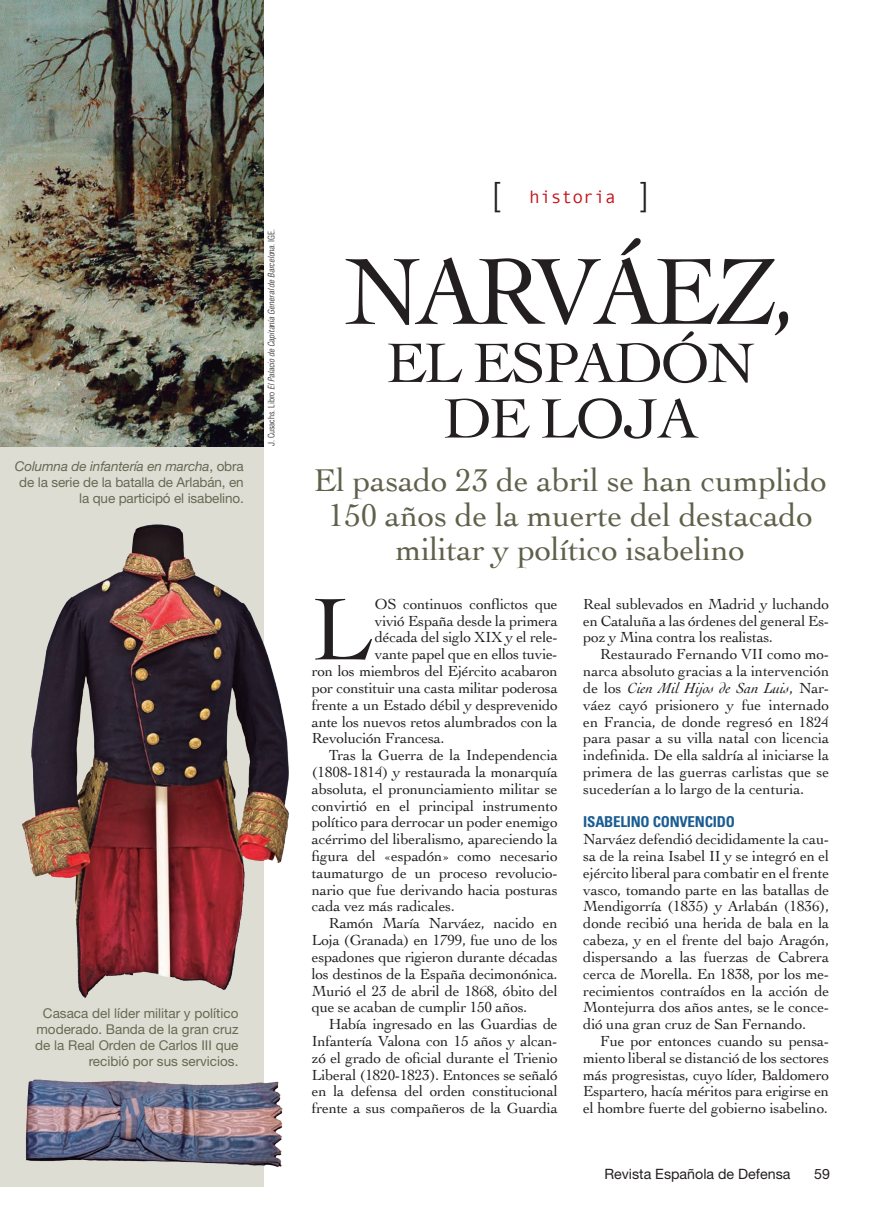
<style>
.page{position:relative;width:893px;height:1217px;background:#fff}
.page>*{position:absolute;margin:0;border:0;box-sizing:border-box;transform-origin:0 0}
.t1{font:99px "Cochin";letter-spacing:-.06em;color:#231f20;scale:.95 1}
.t2{font:92.4px "Cochin";color:#231f20}
.t3{font:58.5px/55.5px "Cochin";letter-spacing:-.035em;color:#231f20;text-align:center}
.t4{font:33px/34.5px "Cochin";letter-spacing:-.005em;color:#60614b;text-align:center}
.t5{font:300 33px "Helvetica Neue";color:#231f20}
.t6{font:18px "Monotypecom";color:#c4121a}
.t7{font:15.3px/16.8px "Cochin";letter-spacing:-.015em;color:#231f20;text-align:justify}
.t8{font:700 condensed 15px "Univers";letter-spacing:-.015em;color:#1a5d93}
.t9{font:14.25px "Helvetica Neue";color:#231f20}
.t10{font:13.5px/15.8px "Helvetica Neue";color:#686852;text-align:right}
.t11{font:italic 300 condensed 9px "Univers";color:#231f20}
.s1{font-style:italic}
.s2{font-style:normal}
.s3{font-family:"Helvetica Neue";font-weight:300;font-size:33px;color:#231f20}
</style>
<div class="page">
<div style="left:0;top:38px;width:263px;height:1147px;background:#deddd4"></div>
<img style="left:22px;top:517px;width:267px;height:487px">
<img style="left:0;top:0;width:263px;height:446px">
<img style="left:25px;top:1072px;width:258px;height:98px">
<p class="t10" style="left:15px;top:458px;width:230px"><span class="s1">Columna de infantería en marcha</span>, obra de la serie de la batalla de Arlabán, en la que participó el isabelino.</p>
<p class="t11" style="left:266px;top:446px;width:219px;rotate:-90deg"><span class="s2">J. Cusachs. Libro</span> El Palacio de Capitanía General de Barcelona<span class="s2">. IGE.</span></p>
<p class="t10" style="left:35px;top:1005px;width:205px">Casaca del líder militar y político moderado. Banda de la gran cruz de la Real Orden de Carlos III que recibió por sus servicios.</p>
<h3 class="t5" style="left:492px;top:174px;width:9px">[</h3>
<p class="t6" style="left:529px;top:186px;width:121px">historia <span class="s3">]</span></p>
<h1 class="t1" style="left:344px;top:224px;width:478px">NARVÁEZ,</h1>
<h3 class="t3" style="left:386px;top:332px;width:370px">EL ESPADÓN<br>DE LOJA</h3>
<h3 class="t4" style="left:314px;top:461px;width:515px">El pasado 23 de abril se han cumplido<br>150 años de la muerte del destacado militar y político isabelino</h3>
<h2 class="t2" style="left:312px;top:566px;width:61px">L</h2>
<p class="t7" style="left:375px;top:594px;width:184px">OS continuos conflictos que</p>
<p class="t7" style="left:375px;top:611px;width:184px">vivió España desde la primera</p>
<p class="t7" style="left:375px;top:628px;width:184px">década del siglo XIX y el rele-</p>
<p class="t7" style="left:375px;top:645px;width:184px">vante papel que en ellos tuvie-</p>
<p class="t7" style="left:312px;top:662px;width:247px">ron los miembros del Ejército acabaron</p>
<p class="t7" style="left:312px;top:678px;width:247px">por constituir una casta militar poderosa</p>
<p class="t7" style="left:312px;top:695px;width:247px">frente a un Estado débil y desprevenido</p>
<p class="t7" style="left:312px;top:712px;width:247px">ante los nuevos retos alumbrados con la</p>
<p class="t7" style="left:312px;top:729px;width:134px">Revolución Francesa.</p>
<p class="t7" style="left:329px;top:746px;width:230px">Tras la Guerra de la Independencia</p>
<p class="t7" style="left:312px;top:762px;width:247px">(1808-1814) y restaurada la monarquía</p>
<p class="t7" style="left:312px;top:779px;width:247px">absoluta, el pronunciamiento militar se</p>
<p class="t7" style="left:312px;top:796px;width:247px">convirtió en el principal instrumento</p>
<p class="t7" style="left:312px;top:813px;width:247px">político para derrocar un poder enemigo</p>
<p class="t7" style="left:312px;top:830px;width:247px">acérrimo del liberalismo, apareciendo la</p>
<p class="t7" style="left:312px;top:846px;width:247px">figura del «espadón» como necesario</p>
<p class="t7" style="left:312px;top:863px;width:247px">taumaturgo de un proceso revolucio-</p>
<p class="t7" style="left:312px;top:880px;width:247px">nario que fue derivando hacia posturas</p>
<p class="t7" style="left:312px;top:897px;width:145px">cada vez más radicales.</p>
<p class="t7" style="left:329px;top:914px;width:230px">Ramón María Narváez, nacido en</p>
<p class="t7" style="left:312px;top:930px;width:247px">Loja (Granada) en 1799, fue uno de los</p>
<p class="t7" style="left:312px;top:947px;width:247px">espadones que rigieron durante décadas</p>
<p class="t7" style="left:312px;top:964px;width:247px">los destinos de la España decimonónica.</p>
<p class="t7" style="left:312px;top:981px;width:247px">Murió el 23 de abril de 1868, óbito del</p>
<p class="t7" style="left:312px;top:998px;width:217px">que se acaban de cumplir 150 años.</p>
<p class="t7" style="left:329px;top:1014px;width:230px">Había ingresado en las Guardias de</p>
<p class="t7" style="left:312px;top:1031px;width:247px">Infantería Valona con 15 años y alcan-</p>
<p class="t7" style="left:312px;top:1048px;width:247px">zó el grado de oficial durante el Trienio</p>
<p class="t7" style="left:312px;top:1065px;width:247px">Liberal (1820-1823). Entonces se señaló</p>
<p class="t7" style="left:312px;top:1082px;width:247px">en la defensa del orden constitucional</p>
<p class="t7" style="left:312px;top:1098px;width:247px">frente a sus compañeros de la Guardia</p>
<p class="t7" style="left:583px;top:594px;width:247px">Real sublevados en Madrid y luchando en Cataluña a las órdenes del general Es&shy;poz y Mina contra los realistas.</p>
<p class="t7" style="left:583px;top:645px;width:247px;text-indent:17px">Restaurado Fernando VII como mo&shy;narca absoluto gracias a la intervención de los <span class="s1">Cien Mil Hijos de San Luis</span>, Nar&shy;váez cayó prisionero y fue internado en Francia, de donde regresó en 1824 para pasar a su villa natal con licencia indefinida. De ella saldría al iniciarse la primera de las guerras carlistas que se sucederían a lo largo de la centuria.</p>
<p class="t8" style="left:583px;top:812px;width:153px">ISABELINO CONVENCIDO</p>
<p class="t7" style="left:583px;top:830px;width:247px">Narváez defendió decididamente la cau&shy;sa de la reina Isabel II y se integró en el ejército liberal para combatir en el frente vasco, tomando parte en las batallas de Mendigorría (1835) y Arlabán (1836), donde recibió una herida de bala en la cabeza, y en el frente del bajo Aragón, dispersando a las fuerzas de Cabrera cerca de Morella. En 1838, por los me&shy;recimientos contraídos en la acción de Montejurra dos años antes, se le conce&shy;dió una gran cruz de San Fernando.</p>
<p class="t7" style="left:583px;top:1031px;width:247px;text-indent:17px">Fue por entonces cuando su pensa&shy;miento liberal se distanció de los sectores más progresistas, cuyo líder, Baldomero Espartero, hacía méritos para erigirse en el hombre fuerte del gobierno isabelino.</p>
<p class="t9" style="left:604px;top:1164px;width:188px">Revista Española de Defensa</p>
<p class="t9" style="left:814px;top:1164px;width:17px">59</p>
</div>
